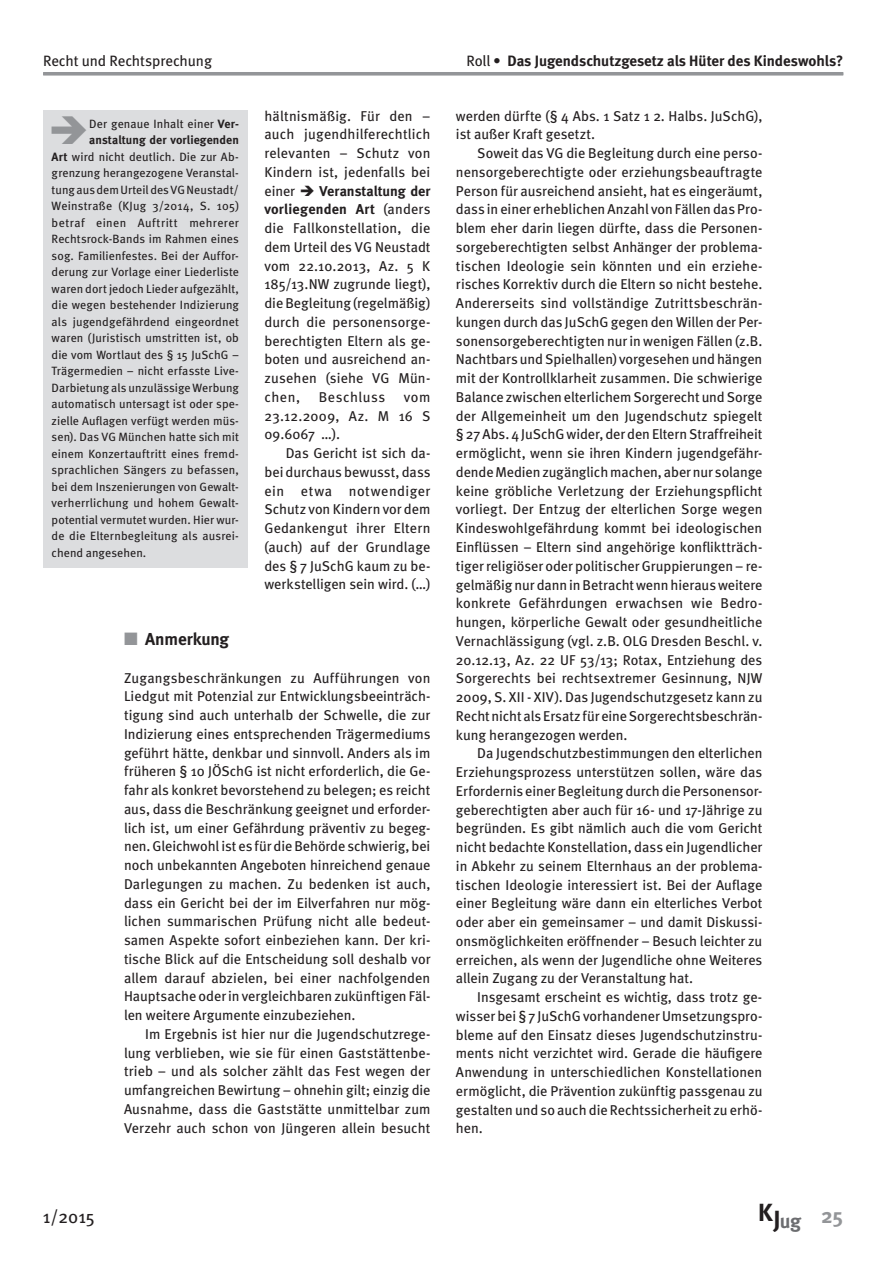
<style>
.page{position:relative;width:894px;height:1263px;background:#fff}
.page>*{position:absolute;margin:0;border:0;box-sizing:border-box;transform-origin:0 0}
.t1{font:700 24.75px "Meta";color:#231f20}
.t2{font:700 21px "Meta";color:#939598}
.t3{font:700 19.95px "Meta";color:#6c6d70}
.t4{font:18px "Meta";color:#231f20}
.t5{font:700 17.25px "Meta";letter-spacing:-.005em;color:#231f20}
.t6{font:700 15px "Meta";color:#231f20}
.t7{font:15px "Meta";color:#231f20}
.t8{font:14.25px/18.8px "Meta";color:#231f20;text-align:justify}
.t9{font:14.25px "Meta";letter-spacing:.04em;color:#231f20}
.t10{font:12px "Meta";letter-spacing:.01em;color:#231f20}
.t11{font:12px "Meta";letter-spacing:.035em;color:#231f20}
.t12{font:700 12px "Meta";letter-spacing:.005em;color:#231f20}
.s1{font-weight:400}
.s2{color:#939598}
.s3{font-weight:700}
.s4{font-size:24.75px;color:#231f20}
</style>
<div class="page">
<hr style="left:43px;top:73px;width:799px;height:3px;background:#939598">
<hr style="left:43px;top:72px;width:799px;height:3px;background:#939598">
<div style="left:43px;top:111px;width:204px;height:457px;background:#dcdddf"></div>
<p class="t7" style="left:43px;top:54px;width:170px">Recht und Rechtsprechung</p>
<p class="t6" style="left:466px;top:54px;width:378px"><span class="s1">Roll</span> • Das Jugendschutzgesetz als Hüter des Kindeswohls?</p>
<p class="t10" style="left:48px;top:119px;width:192px"><span class="s2">➔</span>Der genaue Inhalt einer <span class="s3">Ver-</span></p>
<p class="t12" style="left:89px;top:135px;width:151px">anstaltung der vorliegenden</p>
<p class="t10" style="left:52px;top:152px;width:189px"><span class="s3">Art</span> wird nicht deutlich. Die zur Ab-</p>
<p class="t10" style="left:52px;top:168px;width:189px">grenzung herangezogene Veranstal-</p>
<p class="t10" style="left:52px;top:185px;width:189px">tung aus dem Urteil des VG Neustadt/</p>
<p class="t10" style="left:52px;top:201px;width:189px">Weinstraße (KJug 3/2014, S. 105)</p>
<p class="t11" style="left:52px;top:218px;width:189px">betraf einen Auftritt mehrerer</p>
<p class="t10" style="left:52px;top:234px;width:189px">Rechtsrock-Bands im Rahmen eines</p>
<p class="t10" style="left:52px;top:251px;width:189px">sog. Familienfestes. Bei der Auffor-</p>
<p class="t10" style="left:52px;top:267px;width:189px">derung zur Vorlage einer Liederliste</p>
<p class="t10" style="left:52px;top:284px;width:189px">waren dort jedoch Lieder aufgezählt,</p>
<p class="t10" style="left:52px;top:300px;width:189px">die wegen bestehender Indizierung</p>
<p class="t10" style="left:52px;top:317px;width:189px">als jugendgefährdend eingeordnet</p>
<p class="t10" style="left:52px;top:333px;width:189px">waren (Juristisch umstritten ist, ob</p>
<p class="t10" style="left:52px;top:350px;width:189px">die vom Wortlaut des § 15 JuSchG –</p>
<p class="t10" style="left:52px;top:366px;width:189px">Trägermedien – nicht erfasste Live-</p>
<p class="t10" style="left:52px;top:383px;width:189px">Darbietung als unzulässige Werbung</p>
<p class="t10" style="left:52px;top:399px;width:189px">automatisch untersagt ist oder spe-</p>
<p class="t10" style="left:52px;top:416px;width:189px">zielle Auflagen verfügt werden müs-</p>
<p class="t10" style="left:52px;top:432px;width:189px">sen). Das VG München hatte sich mit</p>
<p class="t10" style="left:52px;top:449px;width:189px">einem Konzertauftritt eines fremd-</p>
<p class="t10" style="left:52px;top:465px;width:189px">sprachlichen Sängers zu befassen,</p>
<p class="t10" style="left:52px;top:482px;width:189px">bei dem Inszenierungen von Gewalt-</p>
<p class="t10" style="left:52px;top:498px;width:189px">verherrlichung und hohem Gewalt-</p>
<p class="t10" style="left:52px;top:515px;width:189px">potential vermutet wurden. Hier wur-</p>
<p class="t10" style="left:52px;top:531px;width:189px">de die Elternbegleitung als ausrei-</p>
<p class="t10" style="left:52px;top:548px;width:96px">chend angesehen.</p>
<p class="t8" style="left:264px;top:107px;width:167px">hältnismäßig. Für den – auch jugendhilferechtlich relevanten – Schutz von Kindern ist, jedenfalls bei einer ➔ <span class="s3">Veranstaltung der vorliegenden Art</span> (anders die Fallkonstellation, die dem Urteil des VG Neustadt vom 22.10.2013, Az. 5 K 185/13.NW zugrunde liegt), die Begleitung (regelmäßig) durch die personensorge&shy;berechtigten Eltern als ge&shy;boten und ausreichend an&shy;zusehen (siehe VG Mün&shy;chen,</p>
<p class="t9" style="left:318px;top:391px;width:68px">Beschluss</p>
<p class="t8" style="left:264px;top:388px;width:167px;text-indent:139px">vom 23.12.2009, Az. M 16 S 09.6067 …).</p>
<p class="t8" style="left:264px;top:445px;width:167px;text-indent:21px">Das Gericht ist sich da&shy;bei durchaus bewusst, dass ein etwa notwendiger Schutz von Kindern vor dem Gedankengut ihrer Eltern (auch) auf der Grundlage des § 7 JuSchG kaum zu be&shy;werkstelligen sein wird. (…)</p>
<p class="t5" style="left:124px;top:632px;width:107px"><span class="s2">■</span> Anmerkung</p>
<p class="t8" style="left:124px;top:669px;width:308px">Zugangsbeschränkungen zu Aufführungen von Liedgut mit Potenzial zur Entwicklungsbeeinträch&shy;tigung sind auch unterhalb der Schwelle, die zur Indizierung eines entsprechenden Trägermediums geführt hätte, denkbar und sinnvoll. Anders als im früheren § 10 JÖSchG ist nicht erforderlich, die Ge&shy;fahr als konkret bevorstehend zu belegen; es reicht aus, dass die Beschränkung geeignet und erforder&shy;lich ist, um einer Gefährdung präventiv zu begeg&shy;nen. Gleichwohl ist es für die Behörde schwierig, bei noch unbekannten Angeboten hinreichend genaue Darlegungen zu machen. Zu bedenken ist auch, dass ein Gericht bei der im Eilverfahren nur mög&shy;lichen summarischen Prüfung nicht alle bedeut&shy;samen Aspekte sofort einbeziehen kann. Der kri&shy;tische Blick auf die Entscheidung soll deshalb vor allem darauf abzielen, bei einer nachfolgenden Hauptsache oder in vergleichbaren zukünftigen Fäl&shy;len weitere Argumente einzubeziehen.</p>
<p class="t8" style="left:124px;top:1025px;width:308px;text-indent:21px">Im Ergebnis ist hier nur die Jugendschutzrege&shy;lung verblieben, wie sie für einen Gaststättenbe&shy;trieb – und als solcher zählt das Fest wegen der umfangreichen Bewirtung – ohnehin gilt; einzig die Ausnahme, dass die Gaststätte unmittelbar zum Verzehr auch schon von Jüngeren allein besucht</p>
<p class="t8" style="left:456px;top:107px;width:308px">werden dürfte (§ 4 Abs. 1 Satz 1 2. Halbs. JuSchG), ist außer Kraft gesetzt.</p>
<p class="t8" style="left:456px;top:145px;width:308px;text-indent:21px">Soweit das VG die Begleitung durch eine perso&shy;nensorgeberechtigte oder erziehungsbeauftragte Person für ausreichend ansieht, hat es eingeräumt, dass in einer erheblichen Anzahl von Fällen das Pro&shy;blem eher darin liegen dürfte, dass die Personen&shy;sorgeberechtigten selbst Anhänger der problema&shy;tischen Ideologie sein könnten und ein erziehe&shy;risches Korrektiv durch die Eltern so nicht bestehe.<br>Andererseits sind vollständige Zutrittsbeschrän&shy;kungen durch das JuSchG gegen den Willen der Per&shy;sonensorgeberechtigten nur in wenigen Fällen (z.B.<br>Nachtbars und Spielhallen) vorgesehen und hängen mit der Kontrollklarheit zusammen. Die schwierige Balance zwischen elterlichem Sorgerecht und Sorge der Allgemeinheit um den Jugendschutz spiegelt § 27 Abs. 4 JuSchG wider, der den Eltern Straffreiheit ermöglicht, wenn sie ihren Kindern jugendgefähr&shy;dende Medien zugänglich machen, aber nur solange keine gröbliche Verletzung der Erziehungspflicht vorliegt. Der Entzug der elterlichen Sorge wegen Kindeswohlgefährdung kommt bei ideologischen Einflüssen – Eltern sind angehörige konfliktträch&shy;tiger religiöser oder politischer Gruppierungen – re&shy;gelmäßig nur dann in Betracht wenn hieraus weitere konkrete Gefährdungen erwachsen wie Bedro&shy;hungen, körperliche Gewalt oder gesundheitliche Vernachlässigung (vgl. z.B. OLG Dresden Beschl. v.<br>20.12.13, Az. 22 UF 53/13; Rotax, Entziehung des Sorgerechts bei rechtsextremer Gesinnung, NJW 2009, S. XII - XIV). Das Jugendschutzgesetz kann zu Recht nicht als Ersatz für eine Sorgerechtsbeschrän&shy;kung herangezogen werden.</p>
<p class="t8" style="left:456px;top:745px;width:308px;text-indent:21px">Da Jugendschutzbestimmungen den elterlichen Erziehungsprozess unterstützen sollen, wäre das Erfordernis einer Begleitung durch die Personensor&shy;geberechtigten aber auch für 16- und 17-Jährige zu begründen. Es gibt nämlich auch die vom Gericht nicht bedachte Konstellation, dass ein Jugendlicher in Abkehr zu seinem Elternhaus an der problema&shy;tischen Ideologie interessiert ist. Bei der Auflage einer Begleitung wäre dann ein elterliches Verbot oder aber ein gemeinsamer – und damit Diskussi&shy;onsmöglichkeiten eröffnender – Besuch leichter zu erreichen, als wenn der Jugendliche ohne Weiteres allein Zugang zu der Veranstaltung hat.</p>
<p class="t8" style="left:456px;top:988px;width:308px;text-indent:21px">Insgesamt erscheint es wichtig, dass trotz ge&shy;wisser bei § 7 JuSchG vorhandener Umsetzungspro&shy;bleme auf den Einsatz dieses Jugendschutzinstru&shy;ments nicht verzichtet wird. Gerade die häufigere Anwendung in unterschiedlichen Konstellationen ermöglicht, die Prävention zukünftig passgenau zu gestalten und so auch die Rechtssicherheit zu erhö&shy;hen.</p>
<p class="t4" style="left:43px;top:1210px;width:53px">1/2015</p>
<h1 class="t1" style="left:757px;top:1202px;width:16px">K</h1>
<h2 class="t2" style="left:820px;top:1207px;width:24px">25</h2>
<h3 class="t3" style="left:773px;top:1213px;width:29px"><span class="s4">J</span>ug</h3>
</div>
